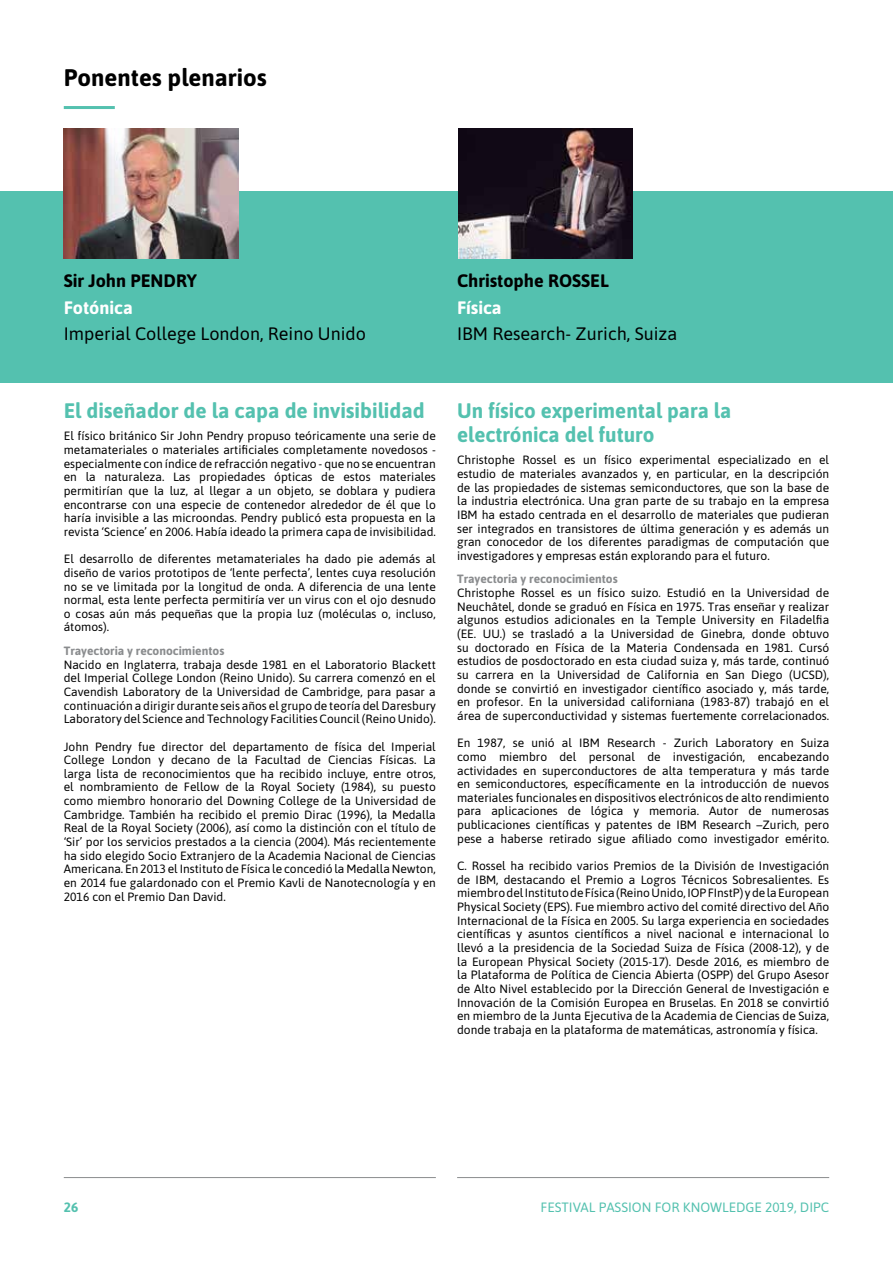
<style>
.page{position:relative;width:893px;height:1263px;background:#fff}
.page>*{position:absolute;margin:0;border:0;box-sizing:border-box;transform-origin:0 0}
.t1{font:700 24px "Asap";color:#000}
.t2{font:700 21px/24px "Asap";color:#54c1af}
.t3{font:18px "Asap";color:#000}
.t4{font:700 18px "Asap";color:#000}
.t5{font:700 18px "Asap";color:#fff}
.t6{font:13.5px "Asap";color:#54c1af}
.t7{font:700 13.5px "Asap";color:#54c1af}
.t8{font:12px/13.6px "Asap";color:#000;text-align:justify}
.t9{font:700 12px "Asap";color:#8a8c8e}
</style>
<div class="page">
<div style="left:0;top:191px;width:893px;height:192px;background:#54c1af"></div>
<hr style="left:64px;top:1177px;width:372px;height:1px;background:#8a8c8e">
<hr style="left:457px;top:1177px;width:372px;height:1px;background:#8a8c8e">
<img style="left:64px;top:128px;width:174px;height:131px">
<img style="left:458px;top:128px;width:174px;height:131px">
<hr style="left:64px;top:106px;width:51px;height:3px;background:#54c1af">
<h1 class="t1" style="left:64px;top:61px;width:204px">Ponentes plenarios</h1>
<h3 class="t4" style="left:64px;top:268px;width:135px">Sir John PENDRY</h3>
<h3 class="t5" style="left:64px;top:295px;width:71px">Fotónica</h3>
<h3 class="t3" style="left:64px;top:321px;width:304px">Imperial College London, Reino Unido</h3>
<h3 class="t4" style="left:457px;top:268px;width:153px">Christophe ROSSEL</h3>
<h3 class="t5" style="left:457px;top:295px;width:46px">Física</h3>
<h3 class="t3" style="left:457px;top:321px;width:222px">IBM Research- Zurich, Suiza</h3>
<h2 class="t2" style="left:64px;top:398px;width:362px">El diseñador de la capa de invisibilidad</h2>
<p class="t8" style="left:64px;top:429px;width:374px">El físico británico Sir John Pendry propuso teóricamente una serie de metamateriales o materiales artificiales completamente novedosos - especialmente con índice de refracción negativo - que no se encuentran en la naturaleza. Las propiedades ópticas de estos materiales permitirían que la luz, al llegar a un objeto, se doblara y pudiera encontrarse con una especie de contenedor alrededor de él que lo haría invisible a las microondas. Pendry publicó esta propuesta en la revista ‘Science’ en 2006. Había ideado la primera capa de invisibilidad.</p>
<p class="t8" style="left:64px;top:552px;width:374px">El desarrollo de diferentes metamateriales ha dado pie además al diseño de varios prototipos de ‘lente perfecta’, lentes cuya resolución no se ve limitada por la longitud de onda. A diferencia de una lente normal, esta lente perfecta permitiría ver un virus con el ojo desnudo o cosas aún más pequeñas que la propia luz (moléculas o, incluso, átomos).</p>
<p class="t9" style="left:64px;top:642px;width:162px">Trayectoria y reconocimientos</p>
<p class="t8" style="left:64px;top:657px;width:374px">Nacido en Inglaterra, trabaja desde 1981 en el Laboratorio Blackett del Imperial College London (Reino Unido). Su carrera comenzó en el Cavendish Laboratory de la Universidad de Cambridge, para pasar a continuación a dirigir durante seis años el grupo de teoría del Daresbury Laboratory del Science and Technology Facilities Council (Reino Unido).</p>
<p class="t8" style="left:64px;top:739px;width:374px">John Pendry fue director del departamento de física del Imperial College London y decano de la Facultad de Ciencias Físicas. La larga lista de reconocimientos que ha recibido incluye, entre otros, el nombramiento de Fellow de la Royal Society (1984), su puesto como miembro honorario del Downing College de la Universidad de Cambridge. También ha recibido el premio Dirac (1996), la Medalla Real de la Royal Society (2006), así como la distinción con el título de ‘Sir’ por los servicios prestados a la ciencia (2004). Más recientemente ha sido elegido Socio Extranjero de la Academia Nacional de Ciencias Americana. En 2013 el Instituto de Física le concedió la Medalla Newton, en 2014 fue galardonado con el Premio Kavli de Nanotecnología y en 2016 con el Premio Dan David.</p>
<h2 class="t2" style="left:457px;top:398px;width:276px">Un físico experimental para la electrónica del futuro</h2>
<p class="t8" style="left:457px;top:453px;width:374px">Christophe Rossel es un físico experimental especializado en el estudio de materiales avanzados y, en particular, en la descripción de las propiedades de sistemas semiconductores, que son la base de la industria electrónica. Una gran parte de su trabajo en la empresa IBM ha estado centrada en el desarrollo de materiales que pudieran ser integrados en transistores de última generación y es además un gran conocedor de los diferentes paradigmas de computación que investigadores y empresas están explorando para el futuro.</p>
<p class="t9" style="left:457px;top:571px;width:162px">Trayectoria y reconocimientos</p>
<p class="t8" style="left:457px;top:585px;width:374px">Christophe Rossel es un físico suizo. Estudió en la Universidad de Neuchâtel, donde se graduó en Física en 1975. Tras enseñar y realizar algunos estudios adicionales en la Temple University en Filadelfia (EE. UU.) se trasladó a la Universidad de Ginebra, donde obtuvo su doctorado en Física de la Materia Condensada en 1981. Cursó estudios de posdoctorado en esta ciudad suiza y, más tarde, continuó su carrera en la Universidad de California en San Diego (UCSD), donde se convirtió en investigador científico asociado y, más tarde, en profesor. En la universidad californiana (1983-87) trabajó en el área de superconductividad y sistemas fuertemente correlacionados.</p>
<p class="t8" style="left:457px;top:735px;width:374px">En 1987, se unió al IBM Research - Zurich Laboratory en Suiza como miembro del personal de investigación, encabezando actividades en superconductores de alta temperatura y más tarde en semiconductores, específicamente en la introducción de nuevos materiales funcionales en dispositivos electrónicos de alto rendimiento para aplicaciones de lógica y memoria. Autor de numerosas publicaciones científicas y patentes de IBM Research –Zurich, pero pese a haberse retirado sigue afiliado como investigador emérito.</p>
<p class="t8" style="left:457px;top:858px;width:374px">C. Rossel ha recibido varios Premios de la División de Investigación de IBM, destacando el Premio a Logros Técnicos Sobresalientes. Es miembro del Instituto de Física (Reino Unido, IOP FInstP) y de la European Physical Society (EPS). Fue miembro activo del comité directivo del Año Internacional de la Física en 2005. Su larga experiencia en sociedades científicas y asuntos científicos a nivel nacional e internacional lo llevó a la presidencia de la Sociedad Suiza de Física (2008-12), y de la European Physical Society (2015-17). Desde 2016, es miembro de la Plataforma de Política de Ciencia Abierta (OSPP) del Grupo Asesor de Alto Nivel establecido por la Dirección General de Investigación e Innovación de la Comisión Europea en Bruselas. En 2018 se convirtió en miembro de la Junta Ejecutiva de la Academia de Ciencias de Suiza, donde trabaja en la plataforma de matemáticas, astronomía y física.</p>
<p class="t7" style="left:64px;top:1197px;width:16px">26</p>
<p class="t6" style="left:540px;top:1198px;width:290px">FESTIVAL PASSION FOR KNOWLEDGE 2019, DIPC</p>
</div>
